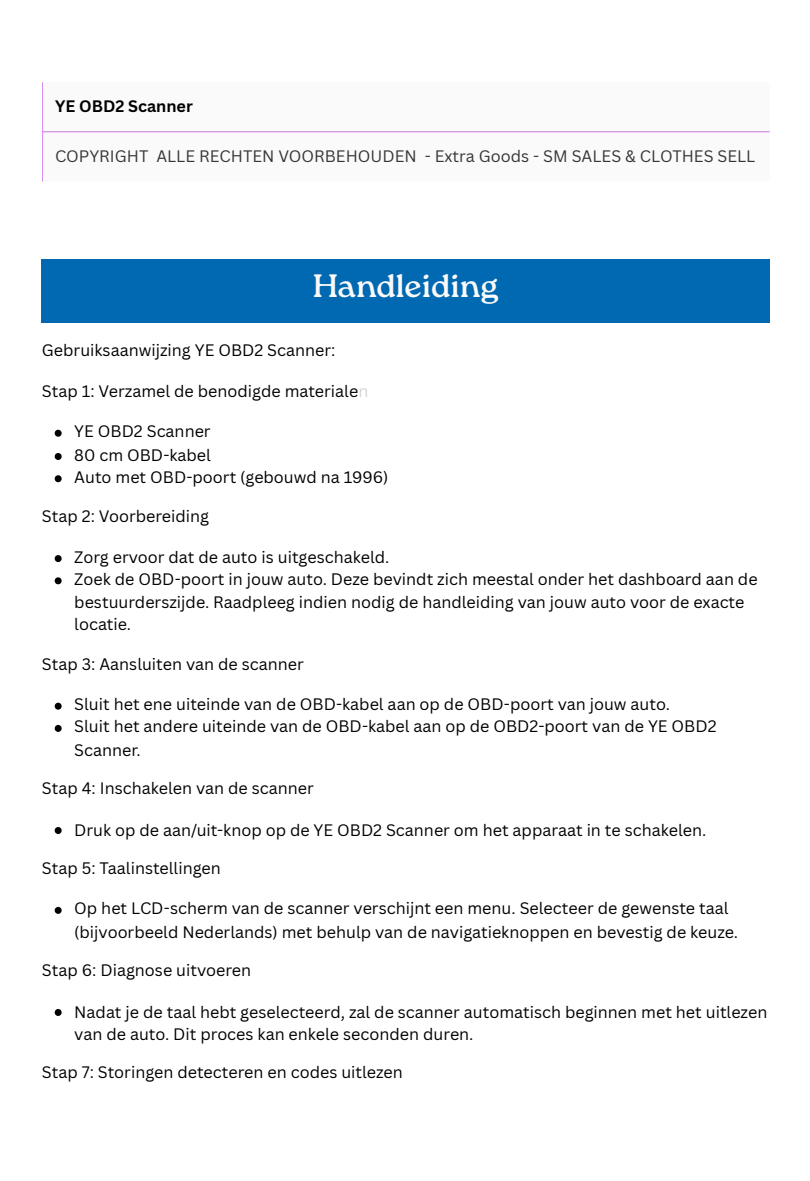
<style>
.page{position:relative;width:810px;height:1181px;background:#fff}
.page>*{position:absolute;margin:0;border:0;box-sizing:border-box;transform-origin:0 0}
.t1{font:32.4px "Roca One";color:#fafafa}
.t2{font:16.2px/22.8px "Canva Sans";color:#000}
.t3{font:16.2px "Canva Sans";color:#363634}
.t4{font:700 16.2px "Canva Sans";color:#000}
.s1{color:#d1d5db}
</style>
<div class="page">
<svg style="left:43px;top:131px;width:727px;height:2px"></svg>
<hr style="left:42px;top:82px;width:1px;height:99px;background:#dc8ef3">
<hr style="left:42px;top:131px;width:727px;height:1px;background:#dc8ef3">
<div style="left:42px;top:259px;width:728px;height:64px;background:#0069b1"></div>
<svg style="left:55px;top:430px;width:7px;height:7px"></svg>
<svg style="left:55px;top:453px;width:7px;height:7px"></svg>
<svg style="left:55px;top:475px;width:7px;height:7px"></svg>
<svg style="left:55px;top:555px;width:7px;height:7px"></svg>
<svg style="left:55px;top:577px;width:7px;height:7px"></svg>
<svg style="left:55px;top:702px;width:7px;height:7px"></svg>
<svg style="left:55px;top:725px;width:7px;height:7px"></svg>
<svg style="left:55px;top:827px;width:7px;height:7px"></svg>
<svg style="left:55px;top:906px;width:7px;height:7px"></svg>
<svg style="left:55px;top:1009px;width:7px;height:6px"></svg>
<p class="t4" style="left:55px;top:94px;width:139px">YE OBD2 Scanner</p>
<p class="t3" style="left:55px;top:144px;width:702px">COPYRIGHT ALLE RECHTEN VOORBEHOUDEN - Extra Goods - SM SALES &amp; CLOTHES SELL</p>
<p class="t1" style="left:313px;top:266px;width:187px">Handleiding</p>
<p class="t2" style="left:42px;top:339px;width:295px">Gebruiksaanwijzing YE OBD2 Scanner:</p>
<p class="t2" style="left:42px;top:379px;width:328px">Stap 1: Verzamel de benodigde materiale<span class="s1">n</span></p>
<p class="t2" style="left:74px;top:419px;width:138px">YE OBD2 Scanner</p>
<p class="t2" style="left:74px;top:443px;width:138px">80 cm OBD-kabel</p>
<p class="t2" style="left:74px;top:465px;width:316px">Auto met OBD-poort (gebouwd na 1996)</p>
<p class="t2" style="left:42px;top:504px;width:169px">Stap 2: Voorbereiding</p>
<p class="t2" style="left:74px;top:545px;width:317px">Zorg ervoor dat de auto is uitgeschakeld.</p>
<p class="t2" style="left:74px;top:567px;width:685px">Zoek de OBD-poort in jouw auto. Deze bevindt zich meestal onder het dashboard aan de bestuurderszijde. Raadpleeg indien nodig de handleiding van jouw auto voor de exacte locatie.</p>
<p class="t2" style="left:42px;top:652px;width:263px">Stap 3: Aansluiten van de scanner</p>
<p class="t2" style="left:74px;top:692px;width:597px">Sluit het ene uiteinde van de OBD-kabel aan op de OBD-poort van jouw auto.</p>
<p class="t2" style="left:74px;top:714px;width:644px;line-height:23.2px">Sluit het andere uiteinde van de OBD-kabel aan op de OBD2-poort van de YE OBD2<br>Scanner.</p>
<p class="t2" style="left:42px;top:776px;width:273px">Stap 4: Inschakelen van de scanner</p>
<p class="t2" style="left:74px;top:817px;width:634px">Druk op de aan/uit-knop op de YE OBD2 Scanner om het apparaat in te schakelen.</p>
<p class="t2" style="left:42px;top:856px;width:180px">Stap 5: Taalinstellingen</p>
<p class="t2" style="left:74px;top:896px;width:665px;line-height:23.2px">Op het LCD-scherm van de scanner verschijnt een menu. Selecteer de gewenste taal (bijvoorbeeld Nederlands) met behulp van de navigatieknoppen en bevestig de keuze.</p>
<p class="t2" style="left:42px;top:958px;width:211px">Stap 6: Diagnose uitvoeren</p>
<p class="t2" style="left:74px;top:1000px;width:695px;line-height:22.2px">Nadat je de taal hebt geselecteerd, zal de scanner automatisch beginnen met het uitlezen van de auto. Dit proces kan enkele seconden duren.</p>
<p class="t2" style="left:42px;top:1060px;width:362px">Stap 7: Storingen detecteren en codes uitlezen</p>
</div>
